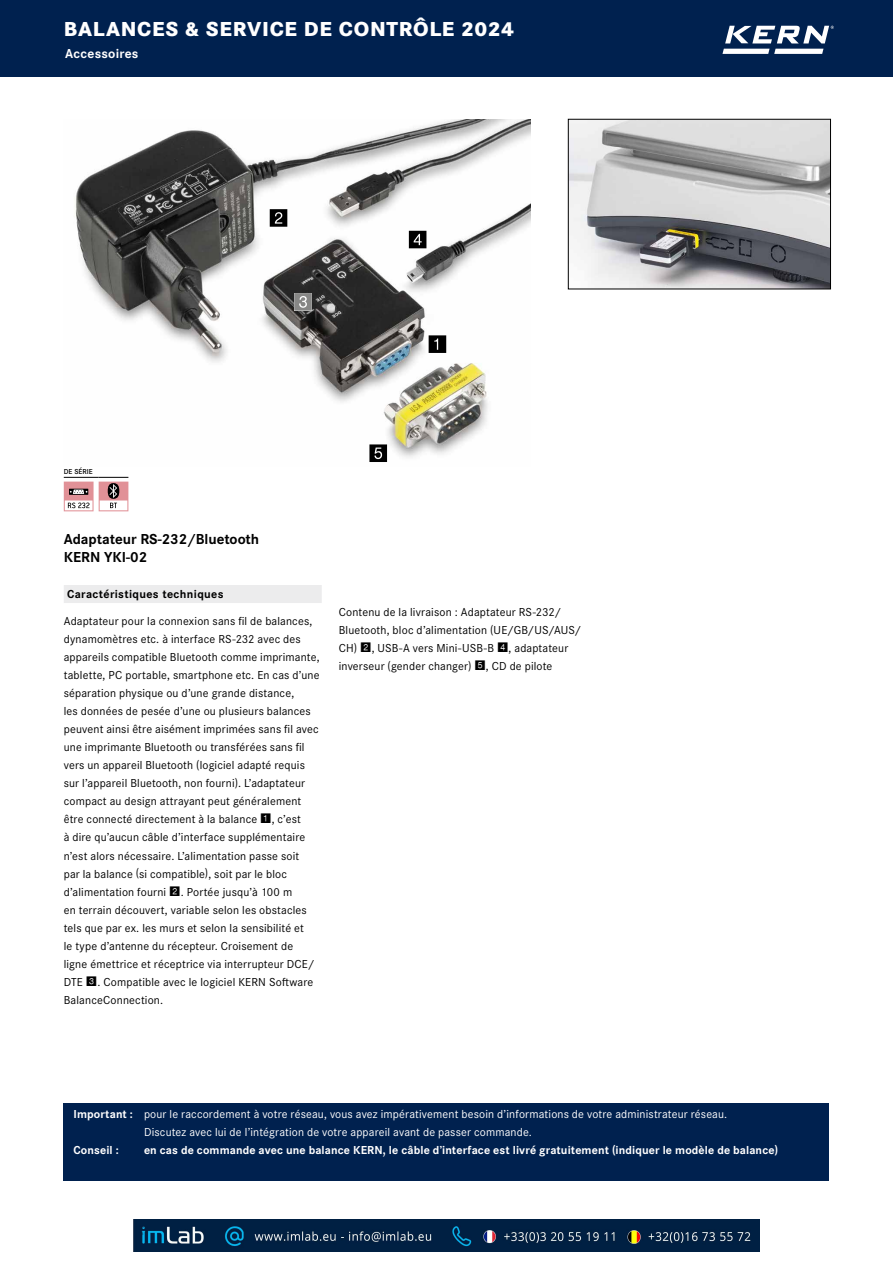
<style>
.page{position:relative;width:893px;height:1263px;background:#fff}
.page>*{position:absolute;margin:0;border:0;box-sizing:border-box;transform-origin:0 0}
.t1{font:800 21px "Corporate S Pro";letter-spacing:.035em;color:#fff}
.t2{font:700 15px/18px "Corporate S Pro";color:#000}
.t3{font:700 13.5px "Corporate S Pro";letter-spacing:.015em;color:#fff}
.t4{font:12px/18px "Corporate S Pro";letter-spacing:.015em;color:#000}
.t5{font:12px/18px "Corporate S Pro";letter-spacing:.01em;color:#fff}
.t6{font:700 12px "Corporate S Pro";letter-spacing:.01em;color:#fff}
.t7{font:700 12px "Corporate S Pro";letter-spacing:.03em;color:#000}
.t8{font:600 7.5px "Corporate S Pro";color:#000}
.s1{font-family:"Square Frame Neg";font-size:13.05px}
.s2{font-weight:700}
</style>
<div class="page">
<div style="left:0;top:0;width:893px;height:76px;background:#00214f"></div>
<svg style="left:722px;top:49px;width:101px;height:5px"></svg>
<svg style="left:725px;top:26px;width:109px;height:17px"></svg>
<svg style="left:64px;top:477px;width:64px;height:34px"></svg>
<div style="left:64px;top:1103px;width:765px;height:78px;background:#00214f"></div>
<img style="left:75px;top:119px;width:456px;height:343px">
<svg style="left:270px;top:209px;width:17px;height:18px"></svg>
<svg style="left:429px;top:335px;width:17px;height:18px"></svg>
<svg style="left:409px;top:231px;width:17px;height:17px"></svg>
<svg style="left:369px;top:444px;width:18px;height:18px"></svg>
<svg style="left:294px;top:293px;width:18px;height:18px"></svg>
<img style="left:570px;top:121px;width:259px;height:166px">
<div style="left:568px;top:119px;width:263px;height:170px;border:1px solid #000"></div>
<div style="left:64px;top:585px;width:258px;height:18px;background:#ececed"></div>
<img style="left:134px;top:1219px;width:625px;height:32px">
<h1 class="t1" style="left:64px;top:12px;width:452px">BALANCES &amp; SERVICE DE CONTRÔLE 2024</h1>
<p class="t3" style="left:65px;top:43px;width:75px">Accessoires</p>
<p class="t8" style="left:64px;top:466px;width:30px">DE SÉRIE</p>
<p class="t2" style="left:64px;top:529px;width:197px">Adaptateur RS-232/Bluetooth<br>KERN YKI-02</p>
<p class="t7" style="left:67px;top:585px;width:158px">Caractéristiques techniques</p>
<p class="t4" style="left:64px;top:612px;width:257px">Adaptateur pour la connexion sans fil de balances, dynamomètres etc. à interface RS-232 avec des appareils compatible Bluetooth comme imprimante, tablette, PC portable, smartphone etc. En cas d’une séparation physique ou d’une grande distance,<br>les données de pesée d’une ou plusieurs balances peuvent ainsi être aisément imprimées sans fil avec une imprimante Bluetooth ou transférées sans fil vers un appareil Bluetooth (logiciel adapté requis sur l’appareil Bluetooth, non fourni). L’adaptateur compact au design attrayant peut généralement être connecté directement à la balance <span class="s1">1</span>, c’est<br>à dire qu’aucun câble d’interface supplémentaire n’est alors nécessaire. L’alimentation passe soit<br>par la balance (si compatible), soit par le bloc d’alimentation fourni <span class="s1">2</span>. Portée jusqu’à 100 m<br>en terrain découvert, variable selon les obstacles tels que par ex. les murs et selon la sensibilité et<br>le type d’antenne du récepteur. Croisement de ligne émettrice et réceptrice via interrupteur DCE/ DTE <span class="s1">3</span>. Compatible avec le logiciel KERN Software BalanceConnection.</p>
<p class="t4" style="left:339px;top:603px;width:244px">Contenu de la livraison : Adaptateur RS-232/ Bluetooth, bloc d’alimentation (UE/GB/US/AUS/ CH) <span class="s1">2</span>, USB-A vers Mini-USB-B <span class="s1">4</span>, adaptateur inverseur (gender changer) <span class="s1">5</span>, CD de pilote</p>
<p class="t5" style="left:144px;top:1104px;width:585px;text-indent:-70px"><span class="s2">Important :</span> pour le raccordement à votre réseau, vous avez impérativement besoin d’informations de votre administrateur réseau.<br>Discutez avec lui de l’intégration de votre appareil avant de passer commande.</p>
<p class="t6" style="left:73px;top:1140px;width:47px">Conseil :</p>
<p class="t6" style="left:144px;top:1140px;width:636px">en cas de commande avec une balance KERN, le câble d’interface est livré gratuitement (indiquer le modèle de balance)</p>
</div>
